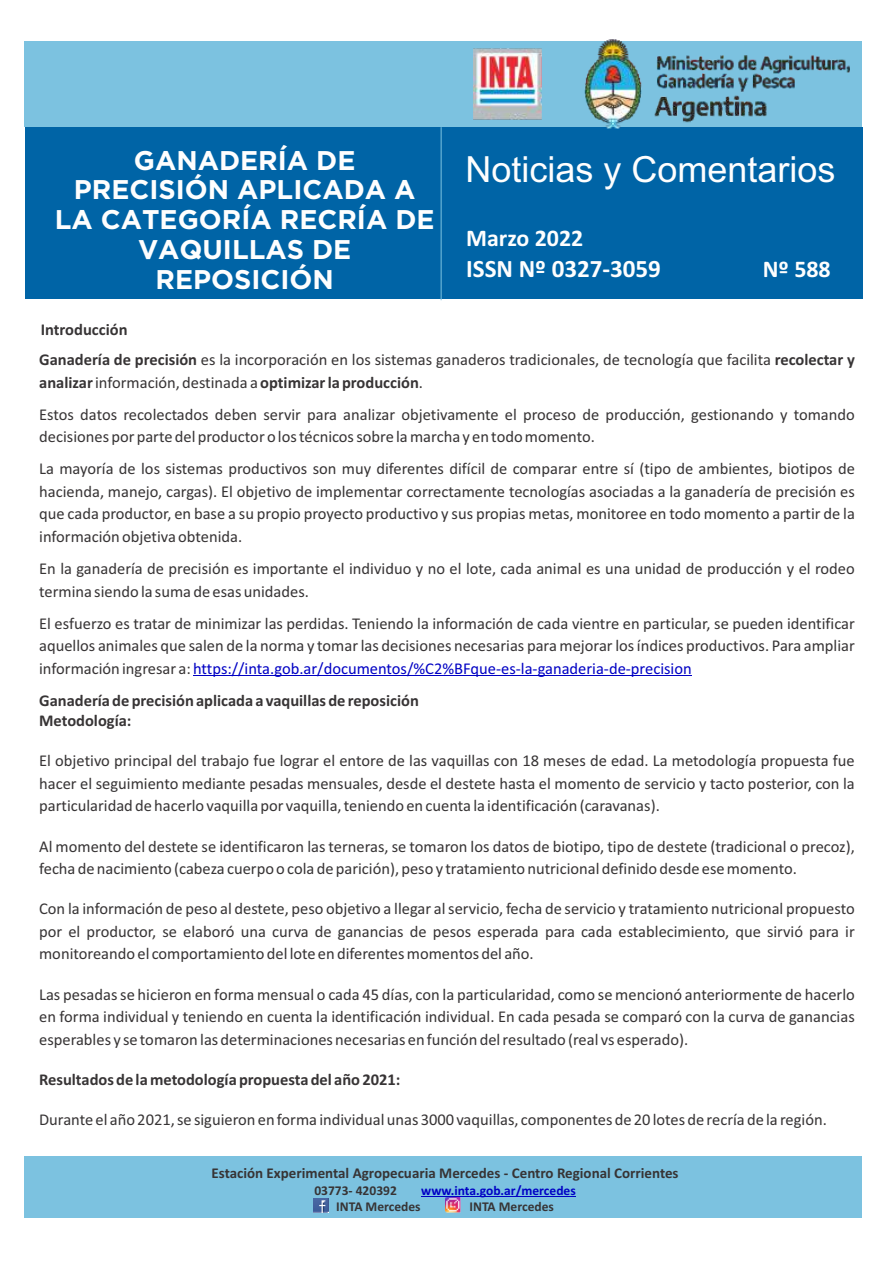
<style>
.page{position:relative;width:893px;height:1263px;background:#fff}
.page>*{position:absolute;margin:0;border:0;box-sizing:border-box;transform-origin:0 0}
.t1{font:36px "Arial";color:#fefefe}
.t2{font:700 27px/29.8px "Gotham";color:#fefefe;text-align:center}
.t3{font:700 25.05px "Calibri";color:#fefefe}
.t4{font:700 24px "Calibri";color:#fefefe}
.t5{font:16.5px/22.5px "Calibri";color:#373435;text-align:justify}
.t6{font:700 16.5px/20.1px "Calibri";color:#373435}
.t7{font:700 15px "Calibri";color:#373435}
.t8{font:700 13.5px "Calibri";color:#373435}
.t9{font:700 13.5px "Calibri";color:#0000c4}
.s1{font-weight:700}
.s2{color:#0000c4}
</style>
<div class="page">
<div style="left:24px;top:42px;width:838px;height:85px;background:#7cc2e0"></div>
<div style="left:25px;top:127px;width:837px;height:172px;background:#0064a6"></div>
<hr style="left:441px;top:127px;width:1px;height:173px;background:#7dc3e1">
<div style="left:24px;top:1156px;width:838px;height:62px;background:#7cc2e0"></div>
<hr style="left:193px;top:675px;width:499px;height:1px;background:#0000c4">
<hr style="left:421px;top:1196px;width:155px;height:1px;background:#0000c4">
<img style="left:313px;top:1198px;width:15px;height:15px">
<img style="left:446px;top:1197px;width:15px;height:16px">
<img style="left:473px;top:40px;width:376px;height:88px">
<h2 class="t2" style="left:55px;top:147px;width:381px">GANADERÍA DE<br>PRECISIÓN APLICADA A<br>LA CATEGORÍA RECRÍA DE<br>VAQUILLAS DE<br>REPOSICIÓN</h2>
<p class="t6" style="left:41px;top:321px;width:88px">Introducción</p>
<h1 class="t1" style="left:465px;top:155px;width:372px">Noticias y Comentarios</h1>
<h3 class="t4" style="left:466px;top:228px;width:119px">Marzo 2022</h3>
<h3 class="t3" style="left:466px;top:258px;width:196px">ISSN Nº 0327-3059</h3>
<h3 class="t4" style="left:763px;top:259px;width:70px">Nº 588</h3>
<p class="t5" style="left:39px;top:350px;width:817px"><span class="s1">Ganadería de precisión</span> es la incorporación en los sistemas ganaderos tradicionales, de tecnología que facilita <span class="s1">recolectar y analizar</span> información, destinada a <span class="s1">optimizar la producción</span>.</p>
<p class="t5" style="left:39px;top:404px;width:817px">Estos datos recolectados deben servir para analizar objetivamente el proceso de producción, gestionando y tomando decisiones por parte del productor o los técnicos sobre la marcha y en todo momento.</p>
<p class="t5" style="left:39px;top:459px;width:817px">La mayoría de los sistemas productivos son muy diferentes difícil de comparar entre sí (tipo de ambientes, biotipos de hacienda, manejo, cargas). El objetivo de implementar correctamente tecnologías asociadas a la ganadería de precisión es que cada productor, en base a su propio proyecto productivo y sus propias metas, monitoree en todo momento a partir de la información objetiva obtenida.</p>
<p class="t5" style="left:39px;top:559px;width:817px">En la ganadería de precisión es importante el individuo y no el lote, cada animal es una unidad de producción y el rodeo termina siendo la suma de esas unidades.</p>
<p class="t5" style="left:39px;top:613px;width:817px">El esfuerzo es tratar de minimizar las perdidas. Teniendo la información de cada vientre en particular, se pueden identificar aquellos animales que salen de la norma y tomar las decisiones necesarias para mejorar los índices productivos. Para ampliar información ingresar a: <span class="s2">https://inta.gob.ar/documentos/%C2%BFque-es-la-ganaderia-de-precision</span></p>
<p class="t6" style="left:39px;top:692px;width:381px">Ganadería de precisión aplicada a vaquillas de reposición<br>Metodología:</p>
<p class="t5" style="left:39px;top:751px;width:817px">El objetivo principal del trabajo fue lograr el entore de las vaquillas con 18 meses de edad. La metodología propuesta fue hacer el seguimiento mediante pesadas mensuales, desde el destete hasta el momento de servicio y tacto posterior, con la particularidad de hacerlo vaquilla por vaquilla, teniendo en cuenta la identificación (caravanas).</p>
<p class="t5" style="left:39px;top:836px;width:817px">Al momento del destete se identificaron las terneras, se tomaron los datos de biotipo, tipo de destete (tradicional o precoz), fecha de nacimiento (cabeza cuerpo o cola de parición), peso y tratamiento nutricional definido desde ese momento.</p>
<p class="t5" style="left:39px;top:899px;width:817px">Con la información de peso al destete, peso objetivo a llegar al servicio, fecha de servicio y tratamiento nutricional propuesto por el productor, se elaboró una curva de ganancias de pesos esperada para cada establecimiento, que sirvió para ir monitoreando el comportamiento del lote en diferentes momentos del año.</p>
<p class="t5" style="left:39px;top:984px;width:817px">Las pesadas se hicieron en forma mensual o cada 45 días, con la particularidad, como se mencionó anteriormente de hacerlo en forma individual y teniendo en cuenta la identificación individual. En cada pesada se comparó con la curva de ganancias esperables y se tomaron las determinaciones necesarias en función del resultado (real vs esperado).</p>
<p class="t6" style="left:39px;top:1071px;width:363px">Resultados de la metodología propuesta del año 2021:</p>
<p class="t5" style="left:39px;top:1110px;width:789px">Durante el año 2021, se siguieron en forma individual unas 3000 vaquillas, componentes de 20 lotes de recría de la región.</p>
<p class="t7" style="left:212px;top:1167px;width:468px">Estación Experimental Agropecuaria Mercedes - Centro Regional Corrientes</p>
<p class="t8" style="left:314px;top:1185px;width:84px">03773- 420392</p>
<p class="t9" style="left:421px;top:1185px;width:156px">www.inta.gob.ar/mercedes</p>
<p class="t8" style="left:336px;top:1201px;width:86px">INTA Mercedes</p>
<p class="t8" style="left:469px;top:1201px;width:86px">INTA Mercedes</p>
</div>
